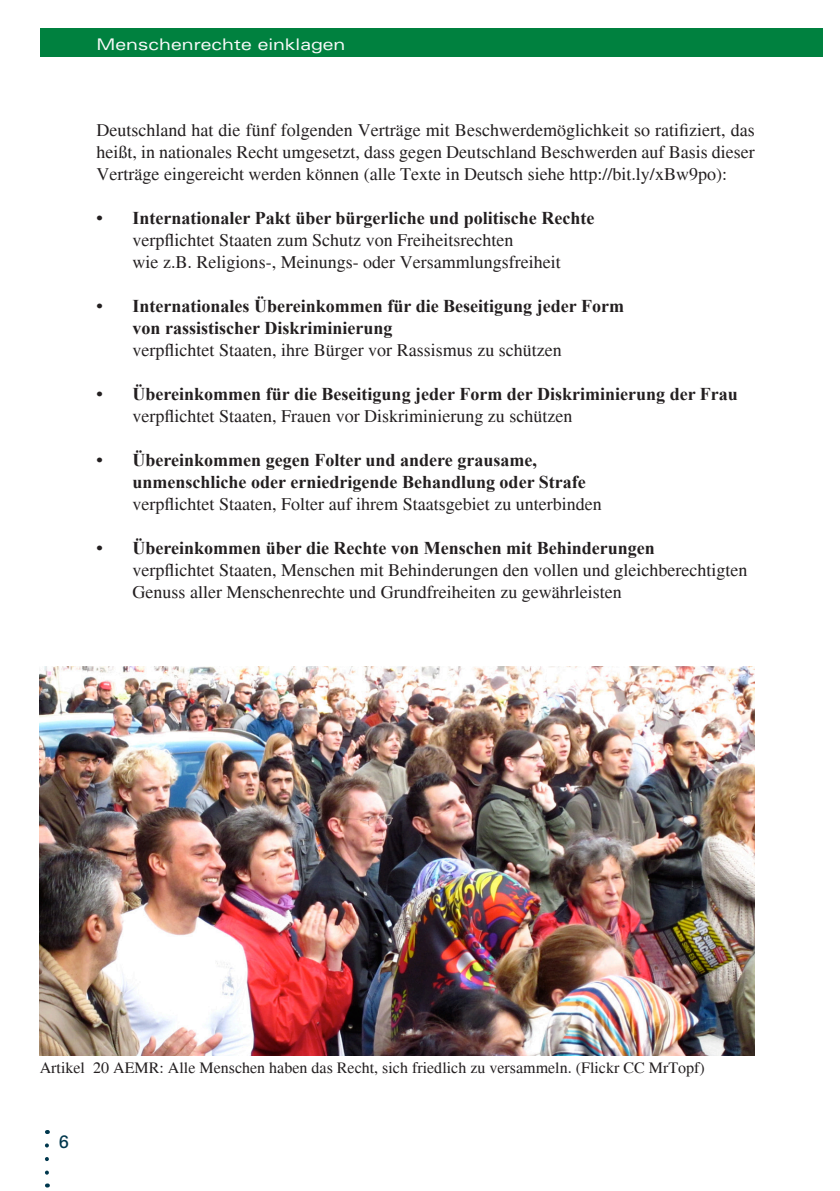
<style>
.page{position:relative;width:840px;height:1191px;background:#fff}
.page>*{position:absolute;margin:0;border:0;box-sizing:border-box;transform-origin:0 0}
.t1{font:18px/22px "Times";color:#231f20}
.t2{font:700 18px/22px "Times New Roman";color:#231f20}
.t3{font:18px "Univers";color:#00374d}
.t4{font:16px "Times";color:#231f20}
.t5{font:expanded 16px "Univers";color:#fafafa}
.s1{font-family:"Times New Roman";font-weight:700}
.s2{font-family:"Times";font-weight:400}
</style>
<div class="page">
<div style="left:40px;top:28px;width:782px;height:29px;background:#00813f"></div>
<svg style="left:45px;top:1145px;width:4px;height:42px"></svg>
<img style="left:40px;top:666px;width:714px;height:389px">
<p class="t5" style="left:96px;top:34px;width:250px">Menschenrechte einklagen</p>
<p class="t1" style="left:96px;top:119px;width:659px;text-align:justify">Deutschland hat die fünf folgenden Verträge mit Beschwerdemöglichkeit so ratifiziert, das heißt, in nationales Recht umgesetzt, dass gegen Deutschland Beschwerden auf Basis dieser Verträge eingereicht werden können (alle Texte in Deutsch siehe http://bit.ly/xBw9po):</p>
<p class="t1" style="left:132px;top:207px;width:463px;text-indent:-36px"><span class="s1">• Internationaler Pakt über bürgerliche und politische Rechte </span>verpflichtet Staaten zum Schutz von Freiheitsrechten<br>wie z.B. Religions-, Meinungs- oder Versammlungsfreiheit</p>
<p class="t2" style="left:132px;top:294px;width:492px;text-indent:-36px">• Internationales Übereinkommen für die Beseitigung jeder Form von rassistischer Diskriminierung<br><span class="s2">verpflichtet Staaten, ihre Bürger vor Rassismus zu schützen</span></p>
<p class="t2" style="left:132px;top:382px;width:606px;text-indent:-36px">• Übereinkommen für die Beseitigung jeder Form der Diskriminierung der Frau <span class="s2">verpflichtet Staaten, Frauen vor Diskriminierung zu schützen</span></p>
<p class="t2" style="left:132px;top:448px;width:470px;text-indent:-36px">• Übereinkommen gegen Folter und andere grausame, unmenschliche oder erniedrigende Behandlung oder Strafe <span class="s2">verpflichtet Staaten, Folter auf ihrem Staatsgebiet zu unterbinden</span></p>
<p class="t1" style="left:132px;top:537px;width:616px;text-indent:-36px"><span class="s1">• Übereinkommen über die Rechte von Menschen mit Behinderungen<br></span>verpflichtet Staaten, Menschen mit Behinderungen den vollen und gleichberechtigten<br>Genuss aller Menschenrechte und Grundfreiheiten zu gewährleisten</p>
<p class="t4" style="left:40px;top:1059px;width:666px">Artikel 20 AEMR: Alle Menschen haben das Recht, sich friedlich zu versammeln. (Flickr CC MrTopf)</p>
<p class="t3" style="left:59px;top:1131px;width:12px">6</p>
</div>
